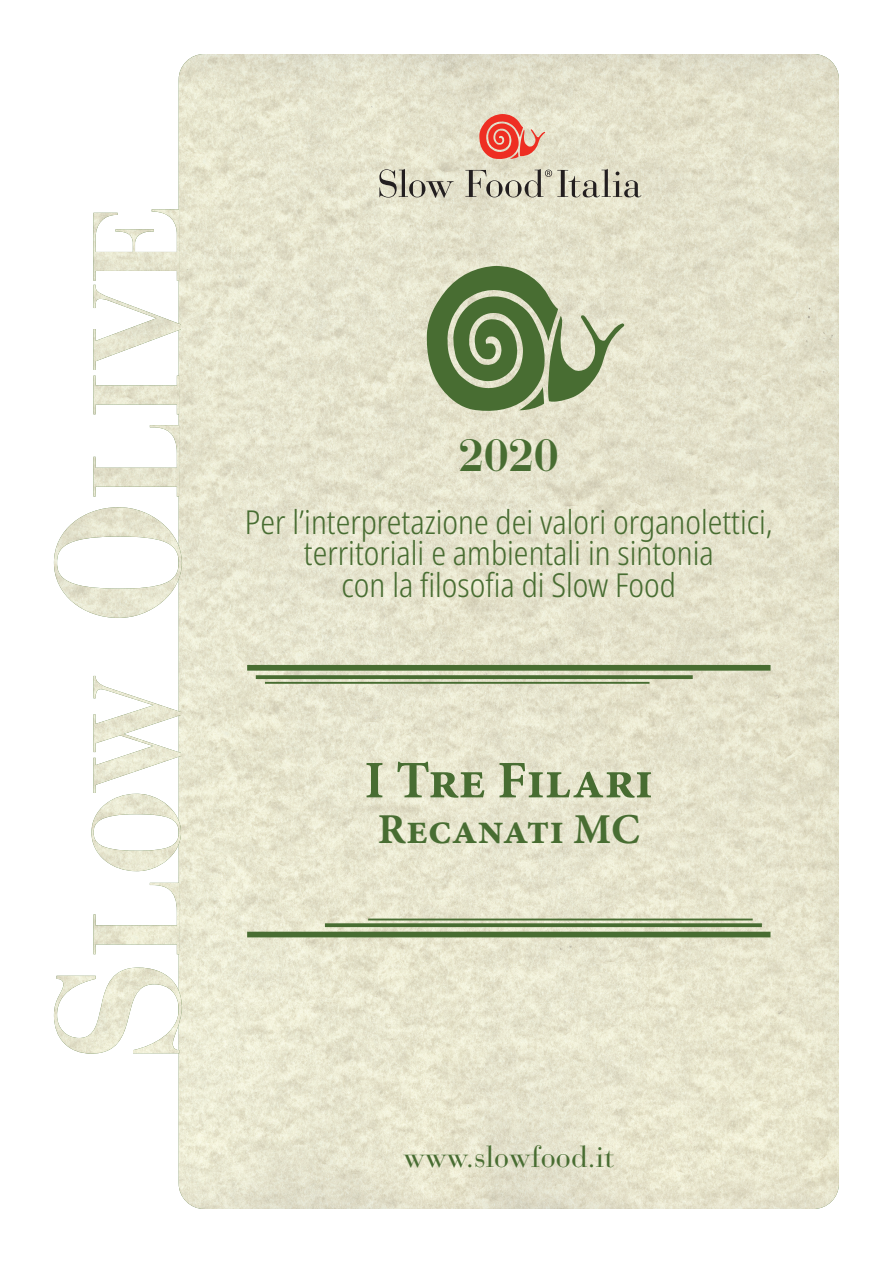
<style>
.page{position:relative;width:893px;height:1263px;background:#fff}
.page>*{position:absolute;margin:0;border:0;box-sizing:border-box;transform-origin:0 0}
.t1{font:700 52.8px "Minion Pro";color:#486d32}
.t2{font:700 45px "Bauer Bodoni Std";color:#486d32}
.t3{font:700 42.6px "Minion Pro";color:#486d32}
.t4{font:300 condensed 33px/31.5px "Noto Sans";color:#486d32;text-align:center}
.t5{font:30px "Bauer Bodoni Std";color:#486d32}
</style>
<div class="page">
<img style="left:179px;top:54px;width:660px;height:1155px">
<img style="left:54px;top:209px;width:128px;height:844px">
<div style="left:247px;top:665px;width:523px;height:6px;background:#486d32"></div>
<svg style="left:256px;top:675px;width:437px;height:4px;background:#51733a"></svg>
<hr style="left:265px;top:682px;width:384px;height:2px;background:#486d32">
<div style="left:247px;top:932px;width:523px;height:5px;background:#486d32"></div>
<svg style="left:325px;top:923px;width:437px;height:4px;background:#54763d"></svg>
<hr style="left:368px;top:918px;width:385px;height:2px;background:#486d32">
<svg style="left:426px;top:266px;width:199px;height:147px;background:#97a87f"></svg>
<svg style="left:479px;top:114px;width:66px;height:46px;background:#e88877"></svg>
<svg style="left:379px;top:169px;width:75px;height:29px;background:#bbb9a7"></svg>
<svg style="left:465px;top:169px;width:176px;height:28px;background:#bbb8a7"></svg>
<h2 class="t2" style="left:459px;top:428px;width:102px">2020</h2>
<p class="t4" style="left:245px;top:507px;width:529px">Per l’interpretazione dei valori organolettici, territoriali e ambientali in sintonia<br>con la filosofia di Slow Food</p>
<p class="t1" style="left:365px;top:749px;width:290px">I Tre Filari</p>
<p class="t3" style="left:378px;top:804px;width:264px">Recanati MC</p>
<p class="t5" style="left:403px;top:1139px;width:212px">www.slowfood.it</p>
</div>
